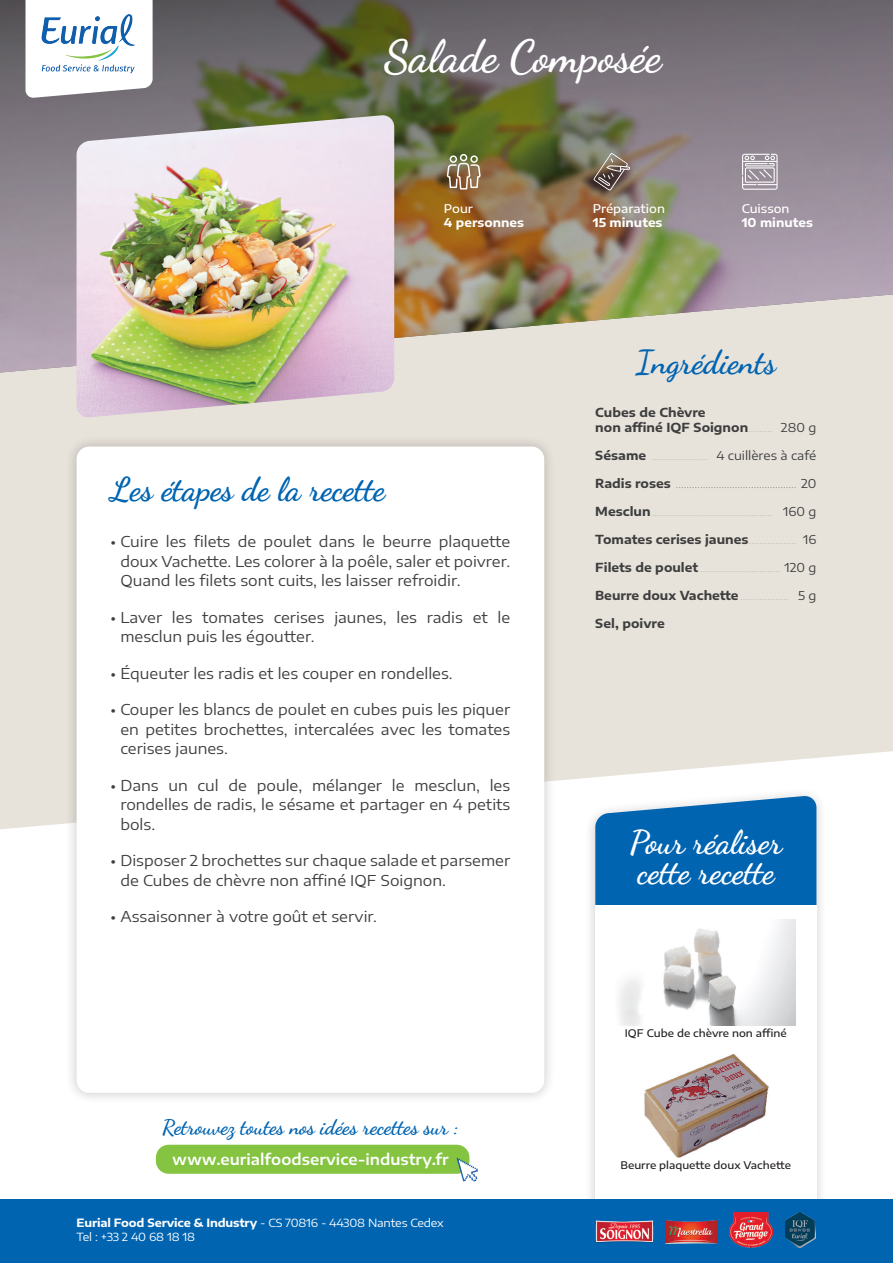
<style>
.page{position:relative;width:893px;height:1263px;background:#fff}
.page>*{position:absolute;margin:0;border:0;box-sizing:border-box;transform-origin:0 0}
.t1{font:700 45px "Dancing Script";color:#fff}
.t2{font:700 33px "Dancing Script";color:#0164b1}
.t3{font:700 33px/30px "Dancing Script";color:#fff}
.t4{font:700 21px "Dancing Script";color:#0164b1}
.t5{font:15px/19.5px "Encode Sans Expanded";color:#3e3e3f;text-align:justify}
.t6{font:600 15px "Encode Sans Expanded";color:#fff}
.t7{font:700 12.3px/15.3px "Encode Sans Expanded";color:#3e3e3f}
.t8{font:12.3px "Encode Sans Expanded";color:#3e3e3f}
.t9{font:100 12.3px "Encode Sans Expanded";color:#3e3e3f}
.t10{font:100 12.3px "Encode Sans Expanded";color:#939598}
.t11{font:700 12px "Encode Sans Expanded";color:#fff}
.t12{font:500 12px "Encode Sans Expanded";color:#fff}
.t13{font:11.25px/13.5px "Encode Sans Expanded";letter-spacing:-.015em;color:#fff}
.t14{font:500 10.5px "Encode Sans Expanded";color:#231f20}
.s1{font-weight:700}
.s2{font-weight:100;color:#939598}
.s3{font-weight:400}
.s4{font-weight:700;color:#3e3e3f}
.s5{font-weight:400;color:#3e3e3f}
</style>
<div class="page">
<svg style="left:590px;top:829px;width:231px;height:370px;fill:#ededed"></svg>
<div style="left:595px;top:829px;width:221px;height:77px;background:#0164b1"></div>
<div style="left:595px;top:906px;width:221px;height:326px;background:#fff"></div>
<svg style="left:0;top:374px;width:893px;height:455px;background:#e2e1dc"></svg>
<img style="left:0;top:0;width:893px;height:374px">
<img style="left:619px;top:919px;width:177px;height:107px">
<div style="left:65px;top:435px;width:491px;height:669px;background:#231f20;opacity:.25"></div>
<div style="left:77px;top:446px;width:467px;height:647px;background:#fff;border-radius:13px"></div>
<div style="left:0;top:1199px;width:893px;height:64px;background:#0164b1"></div>
<img style="left:77px;top:115px;width:317px;height:303px">
<svg style="left:26px;top:0;width:127px;height:98px"></svg>
<img style="left:40px;top:13px;width:97px;height:61px">
<img style="left:590px;top:1197px;width:64px;height:46px">
<img style="left:666px;top:1220px;width:50px;height:23px">
<img style="left:730px;top:1212px;width:42px;height:35px">
<img style="left:785px;top:1212px;width:30px;height:35px">
<svg style="left:742px;top:154px;width:36px;height:36px"></svg>
<svg style="left:593px;top:153px;width:38px;height:38px"></svg>
<svg style="left:447px;top:154px;width:34px;height:36px"></svg>
<div style="left:156px;top:1145px;width:313px;height:29px;background:#84c440;border-radius:13px"></div>
<svg style="left:457px;top:1158px;width:21px;height:23px"></svg>
<img style="left:644px;top:1054px;width:125px;height:104px">
<h1 class="t1" style="left:384px;top:28px;width:279px">Salade Composée</h1>
<p class="t12" style="left:444px;top:200px;width:31px">Pour</p>
<p class="t11" style="left:444px;top:213px;width:81px">4 personnes</p>
<p class="t12" style="left:593px;top:200px;width:74px">Préparation</p>
<p class="t11" style="left:593px;top:213px;width:71px">15 minutes</p>
<p class="t12" style="left:742px;top:200px;width:49px">Cuisson</p>
<p class="t11" style="left:742px;top:213px;width:73px">10 minutes</p>
<h2 class="t2" style="left:111px;top:469px;width:276px">Les étapes de la recette</h2>
<p class="t5" style="left:120px;top:531px;width:391px;text-indent:-10px">• Cuire les filets de poulet dans le beurre plaquette doux Vachette. Les colorer à la poêle, saler et poivrer.<br>Quand les filets sont cuits, les laisser refroidir.</p>
<p class="t5" style="left:120px;top:606px;width:391px;text-indent:-10px">• Laver les tomates cerises jaunes, les radis et le mesclun puis les égoutter.</p>
<p class="t5" style="left:111px;top:662px;width:344px">• Équeuter les radis et les couper en rondelles.</p>
<p class="t5" style="left:120px;top:699px;width:391px;text-indent:-10px">• Couper les blancs de poulet en cubes puis les piquer en petites brochettes, intercalées avec les tomates cerises jaunes.</p>
<p class="t5" style="left:120px;top:774px;width:391px;text-indent:-10px">• Dans un cul de poule, mélanger le mesclun, les rondelles de radis, le sésame et partager en 4 petits bols.</p>
<p class="t5" style="left:120px;top:850px;width:391px;text-indent:-10px">• Disposer 2 brochettes sur chaque salade et parsemer de Cubes de chèvre non affiné IQF Soignon.</p>
<p class="t5" style="left:111px;top:906px;width:268px">• Assaisonner à votre goût et servir.</p>
<h3 class="t4" style="left:162px;top:1114px;width:298px">Retrouvez toutes nos idées recettes sur :</h3>
<p class="t6" style="left:172px;top:1148px;width:278px">www.eurialfoodservice-industry.fr</p>
<p class="t13" style="left:77px;top:1215px;width:369px"><span class="s1">Eurial Food Service &amp; Industry</span> - CS 70816 - 44308 Nantes Cedex<br>Tel : +33 2 40 68 18 18</p>
<h2 class="t2" style="left:636px;top:341px;width:142px">Ingrédients</h2>
<p class="t7" style="left:595px;top:403px;width:223px">Cubes de Chèvre<br>non affiné IQF Soignon<span class="s2">………</span> <span class="s3">280 g</span></p>
<p class="t8" style="left:595px;top:447px;width:223px"><span class="s1">Sésame</span> <span class="s2">…………………</span> 4 cuillères à café</p>
<p class="t9" style="left:595px;top:475px;width:223px"><span class="s1">Radis roses</span> ……………………………………… <span class="s3">20</span></p>
<p class="t10" style="left:595px;top:503px;width:223px"><span class="s4">Mesclun</span>……………………………………… <span class="s5">160 g</span></p>
<p class="t7" style="left:595px;top:531px;width:223px">Tomates cerises jaunes<span class="s2">………………</span> <span class="s3">16</span></p>
<p class="t7" style="left:595px;top:559px;width:223px">Filets de poulet<span class="s2">…………………………</span> <span class="s3">120 g</span></p>
<p class="t7" style="left:595px;top:587px;width:223px">Beurre doux Vachette<span class="s2">………………</span> <span class="s3">5 g</span></p>
<p class="t7" style="left:595px;top:615px;width:71px">Sel, poivre</p>
<h2 class="t3" style="left:630px;top:827px;width:154px">Pour réaliser cette recette</h2>
<p class="t14" style="left:625px;top:1025px;width:164px">IQF Cube de chèvre non affiné</p>
<p class="t14" style="left:621px;top:1158px;width:172px">Beurre plaquette doux Vachette</p>
</div>
